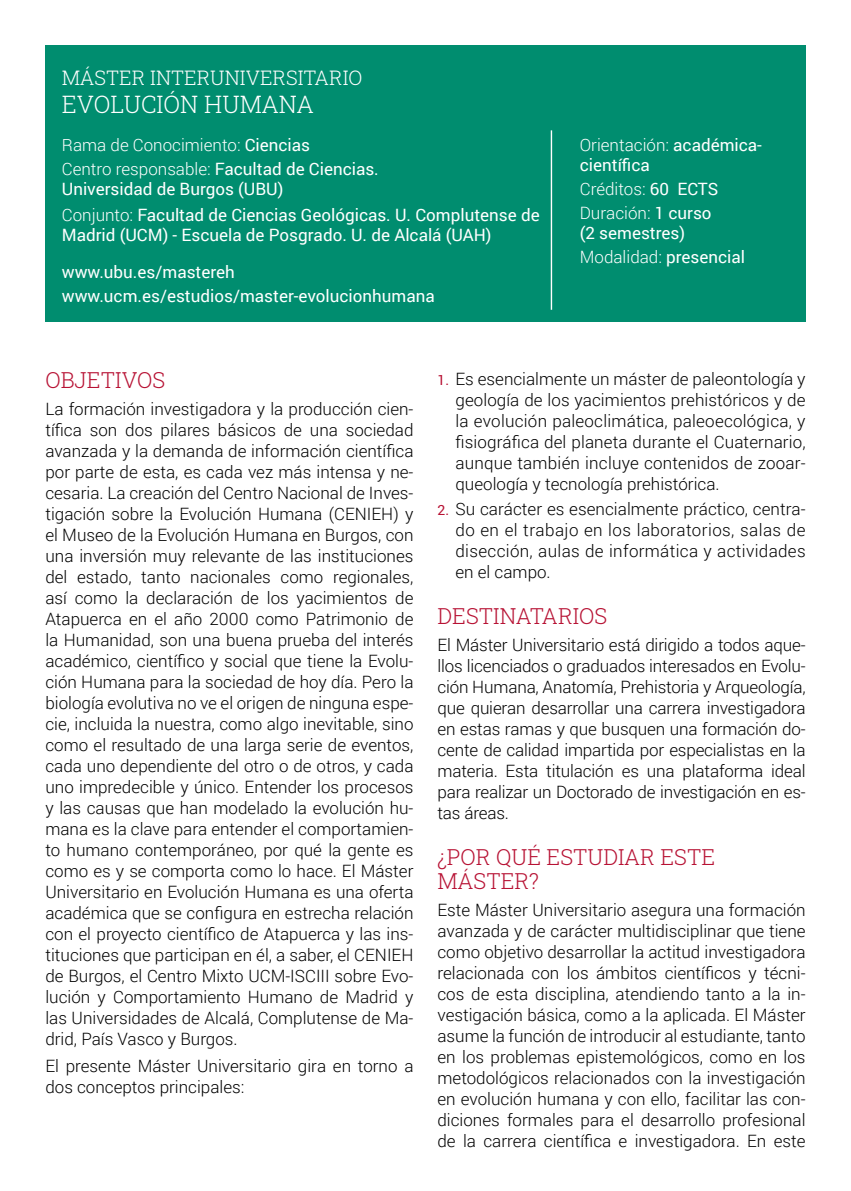
<style>
.page{position:relative;width:851px;height:1191px;background:#fff}
.page>*{position:absolute;margin:0;border:0;box-sizing:border-box;transform-origin:0 0}
.t1{font:300 24px "Roboto Slab";color:#fff}
.t2{font:300 22px/24px "Roboto Slab";color:#b71234}
.t3{font:300 20px "Roboto Slab";color:#fff}
.t4{font:300 17px/21px "Roboto";color:#000;text-align:justify}
.t5{font:17px/25.6px "Roboto";color:#fff}
.t6{font:300 17px/24px "Roboto";color:#fff}
.s1{font-weight:400}
.s2{font-weight:300}
.s3{font-weight:400;font-size:14px;color:#b71234}
</style>
<div class="page">
<div style="left:45px;top:45px;width:760px;height:276px;background:#008d6f"></div>
<hr style="left:550px;top:130px;width:2px;height:180px;background:#fff">
<p class="t3" style="left:62px;top:64px;width:302px">MÁSTER INTERUNIVERSITARIO</p>
<h1 class="t1" style="left:62px;top:87px;width:254px">EVOLUCIÓN HUMANA</h1>
<p class="t6" style="left:62px;top:132px;width:318px">Rama de Conocimiento: <span class="s1">Ciencias<br></span>Centro responsable: <span class="s1">Facultad de Ciencias.</span></p>
<p class="t5" style="left:62px;top:176px;width:479px">Universidad de Burgos (UBU)<br><span class="s2">Conjunto:</span> Facultad de Ciencias Geológicas. U. Complutense de</p>
<p class="t5" style="left:62px;top:215px;width:431px;line-height:37px">Madrid (UCM) - Escuela de Posgrado. U. de Alcalá (UAH) www.ubu.es/mastereh</p>
<p class="t5" style="left:62px;top:282px;width:374px">www.ucm.es/estudios/master-evolucionhumana</p>
<p class="t5" style="left:579px;top:134px;width:183px;line-height:20px"><span class="s2">Orientación:</span> académica&shy;científica</p>
<p class="t6" style="left:579px;top:176px;width:140px">Créditos: <span class="s1">60 ECTS<br></span>Duración: <span class="s1">1 curso</span></p>
<p class="t5" style="left:579px;top:220px;width:167px;line-height:24px">(2 semestres)<br><span class="s2">Modalidad:</span> presencial</p>
<p class="t2" style="left:45px;top:368px;width:121px">OBJETIVOS</p>
<p class="t4" style="left:45px;top:398px;width:369px">La formación investigadora y la producción cien&shy;tífica son dos pilares básicos de una sociedad avanzada y la demanda de información científica por parte de esta, es cada vez más intensa y ne&shy;cesaria. La creación del Centro Nacional de Inves&shy;tigación sobre la Evolución Humana (CENIEH) y el Museo de la Evolución Humana en Burgos, con una inversión muy relevante de las instituciones del estado, tanto nacionales como regionales, así como la declaración de los yacimientos de Atapuerca en el año 2000 como Patrimonio de la Humanidad, son una buena prueba del interés académico, científico y social que tiene la Evolu&shy;ción Humana para la sociedad de hoy día. Pero la biología evolutiva no ve el origen de ninguna espe&shy;cie, incluida la nuestra, como algo inevitable, sino como el resultado de una larga serie de eventos, cada uno dependiente del otro o de otros, y cada uno impredecible y único. Entender los procesos y las causas que han modelado la evolución hu&shy;mana es la clave para entender el comportamien&shy;to humano contemporáneo, por qué la gente es como es y se comporta como lo hace. El Máster Universitario en Evolución Humana es una oferta académica que se configura en estrecha relación con el proyecto científico de Atapuerca y las ins&shy;tituciones que participan en él, a saber, el CENIEH de Burgos, el Centro Mixto UCM-ISCIII sobre Evo&shy;lución y Comportamiento Humano de Madrid y las Universidades de Alcalá, Complutense de Ma&shy;drid, País Vasco y Burgos.</p>
<p class="t4" style="left:45px;top:1054px;width:369px">El presente Máster Universitario gira en torno a dos conceptos principales:</p>
<p class="t4" style="left:455px;top:367px;width:351px;text-indent:-18px"><span class="s3">1.</span> Es esencialmente un máster de paleontología y geología de los yacimientos prehistóricos y de la evolución paleoclimática, paleoecológica, y fisiográfica del planeta durante el Cuaternario, aunque también incluye contenidos de zooar&shy;queología y tecnología prehistórica.</p>
<p class="t4" style="left:455px;top:498px;width:351px;text-indent:-18px"><span class="s3">2.</span> Su carácter es esencialmente práctico, centra&shy;do en el trabajo en los laboratorios, salas de disección, aulas de informática y actividades en el campo.</p>
<p class="t2" style="left:437px;top:603px;width:171px">DESTINATARIOS</p>
<p class="t4" style="left:437px;top:633px;width:369px">El Máster Universitario está dirigido a todos aque&shy;llos licenciados o graduados interesados en Evolu&shy;ción Humana, Anatomía, Prehistoria y Arqueología, que quieran desarrollar una carrera investigadora en estas ramas y que busquen una formación do&shy;cente de calidad impartida por especialistas en la materia. Esta titulación es una plataforma ideal para realizar un Doctorado de investigación en es&shy;tas áreas.</p>
<p class="t2" style="left:437px;top:844px;width:279px">¿POR QUÉ ESTUDIAR ESTE<br>MÁSTER?</p>
<p class="t4" style="left:437px;top:899px;width:369px">Este Máster Universitario asegura una formación avanzada y de carácter multidisciplinar que tiene como objetivo desarrollar la actitud investigadora relacionada con los ámbitos científicos y técni&shy;cos de esta disciplina, atendiendo tanto a la in&shy;vestigación básica, como a la aplicada. El Máster asume la función de introducir al estudiante, tanto en los problemas epistemológicos, como en los metodológicos relacionados con la investigación en evolución humana y con ello, facilitar las con&shy;diciones formales para el desarrollo profesional de la carrera científica e investigadora. En este</p>
</div>
